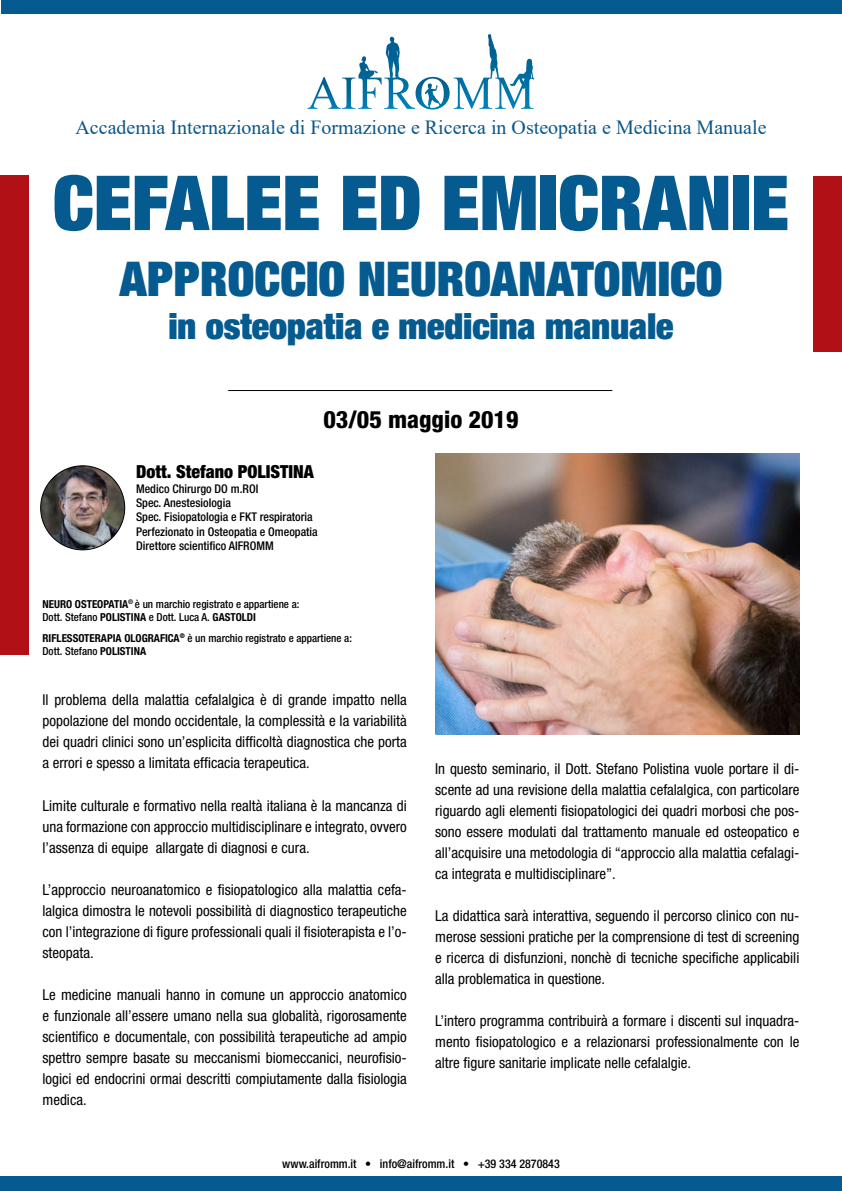
<style>
.page{position:relative;width:842px;height:1191px;background:#fff}
.page>*{position:absolute;margin:0;border:0;box-sizing:border-box;transform-origin:0 0}
.t1{font:900 condensed 76px "Helvetica Neue LT Std";color:#055b90}
.t2{font:900 condensed 48px "Helvetica Neue LT Std";color:#055b90}
.t3{font:900 condensed 36px "Helvetica Neue LT Std";color:#055b90}
.t4{font:800 condensed 24px "Helvetica Neue LT Std";color:#000}
.t5{font:20px "Times New Roman";color:#0a578a}
.t6{font:900 condensed 18px "Helvetica Neue LT Std";color:#000}
.t7{font:condensed 15px/21px "Helvetica Neue LT Std";color:#000;text-align:justify}
.t8{font:500 condensed 12px/14.4px "Helvetica Neue LT Std";color:#000}
.t9{font:500 condensed 11px/13.2px "Helvetica Neue LT Std";color:#000}
.t10{font:700 condensed 11px "Helvetica Neue LT Std";color:#000}
.s1{font-weight:700}
</style>
<div class="page">
<svg style="left:308px;top:34px;width:226px;height:76px"></svg>
<div style="left:0;top:0;width:841px;height:14px;background:#055b90"></div>
<div style="left:0;top:1176px;width:842px;height:15px;background:#055b90"></div>
<div style="left:0;top:176px;width:28px;height:479px;background:#b11116"></div>
<hr style="left:228px;top:390px;width:384px;height:1px;background:#000">
<div style="left:814px;top:176px;width:28px;height:175px;background:#b11116"></div>
<img style="left:41px;top:466px;width:84px;height:84px;border-radius:42px">
<img style="left:435px;top:454px;width:364px;height:280px">
<h3 class="t5" style="left:76px;top:113px;width:692px">Accademia Internazionale di Formazione e Ricerca in Osteopatia e Medicina Manuale</h3>
<h1 class="t1" style="left:53px;top:154px;width:737px">CEFALEE ED EMICRANIE</h1>
<h2 class="t2" style="left:119px;top:248px;width:605px">APPROCCIO NEUROANATOMICO</h2>
<h3 class="t3" style="left:168px;top:303px;width:507px">in osteopatia e medicina manuale</h3>
<h3 class="t4" style="left:323px;top:405px;width:197px">03/05 maggio 2019</h3>
<p class="t6" style="left:136px;top:461px;width:179px">Dott. Stefano POLISTINA</p>
<p class="t8" style="left:136px;top:481px;width:183px">Medico Chirurgo DO m.ROI<br>Spec. Anestesiologia<br>Spec. Fisiopatologia e FKT respiratoria<br>Perfezionato in Osteopatia e Omeopatia<br>Direttore scientifico AIFROMM</p>
<p class="t9" style="left:43px;top:597px;width:258px"><span class="s1">NEURO OSTEOPATIA</span><sup>®</sup> è un marchio registrato e appartiene a:<br>Dott. Stefano <span class="s1">POLISTINA</span> e Dott. Luca A. <span class="s1">GASTOLDI</span></p>
<p class="t10" style="left:43px;top:631px;width:13px">RIFLESSOTERAPIA</p>
<p class="t10" style="left:124px;top:631px;width:30px">OLOGRAFICA</p>
<p class="t9" style="left:180px;top:631px;width:174px"><sup>®</sup> è un marchio registrato e appartiene a:</p>
<p class="t9" style="left:43px;top:644px;width:105px">Dott. Stefano <span class="s1">POLISTINA</span></p>
<p class="t7" style="left:43px;top:689px;width:366px">Il problema della malattia cefalalgica è di grande impatto nella popolazione del mondo occidentale, la complessità e la variabilità dei quadri clinici sono un’esplicita difficoltà diagnostica che porta a errori e spesso a limitata efficacia terapeutica.</p>
<p class="t7" style="left:43px;top:794px;width:366px">Limite culturale e formativo nella realtà italiana è la mancanza di una formazione con approccio multidisciplinare e integrato, ovvero l’assenza di equipe allargate di diagnosi e cura.</p>
<p class="t7" style="left:43px;top:878px;width:366px">L’approccio neuroanatomico e fisiopatologico alla malattia cefa&shy;lalgica dimostra le notevoli possibilità di diagnostico terapeutiche con l’integrazione di figure professionali quali il fisioterapista e l’o&shy;steopata.</p>
<p class="t7" style="left:43px;top:983px;width:366px">Le medicine manuali hanno in comune un approccio anatomico e funzionale all’essere umano nella sua globalità, rigorosamente scientifico e documentale, con possibilità terapeutiche ad ampio spettro sempre basate su meccanismi biomeccanici, neurofisio&shy;logici ed endocrini ormai descritti compiutamente dalla fisiologia medica.</p>
<p class="t7" style="left:435px;top:758px;width:366px">In questo seminario, il Dott. Stefano Polistina vuole portare il di&shy;scente ad una revisione della malattia cefalalgica, con particolare riguardo agli elementi fisiopatologici dei quadri morbosi che pos&shy;sono essere modulati dal trattamento manuale ed osteopatico e all’acquisire una metodologia di “approccio alla malattia cefalagi&shy;ca integrata e multidisciplinare”.</p>
<p class="t7" style="left:435px;top:905px;width:366px">La didattica sarà interattiva, seguendo il percorso clinico con nu&shy;merose sessioni pratiche per la comprensione di test di screening e ricerca di disfunzioni, nonchè di tecniche specifiche applicabili alla problematica in questione.</p>
<p class="t7" style="left:435px;top:1010px;width:366px">L’intero programma contribuirà a formare i discenti sul inquadra&shy;mento fisiopatologico e a relazionarsi professionalmente con le altre figure sanitarie implicate nelle cefalalgie.</p>
<p class="t8" style="left:282px;top:1156px;width:279px">www.aifromm.it • info@aifromm.it • +39 334 2870843</p>
</div>
